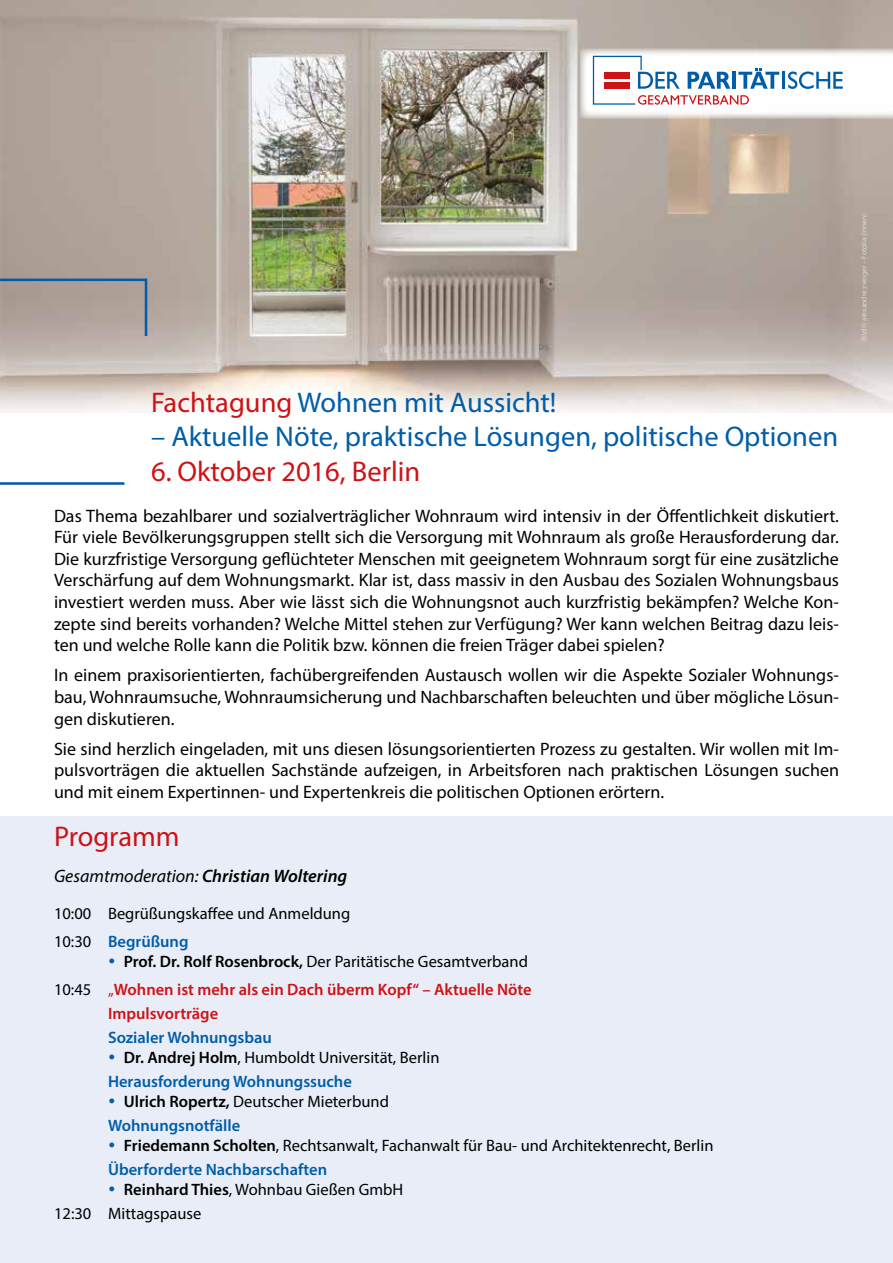
<style>
.page{position:relative;width:893px;height:1263px;background:#fff}
.page>*{position:absolute;margin:0;border:0;box-sizing:border-box;transform-origin:0 0}
.t1{font:28.5px "Myriad Pro";color:#005da9}
.t2{font:28.5px "Myriad Pro";color:#cd1316}
.t3{font:18px/21.6px "Myriad Pro";color:#000;text-align:justify}
.t4{font:italic 600 18px "Myriad Pro";color:#000}
.t5{font:16.5px/24px "Myriad Pro";color:#000}
.t6{font:600 16.5px/28.3px "Myriad Pro";color:#cd1316;text-align:right}
.t7{font:600 16.5px/24px "Myriad Pro";color:#005da9}
.t8{font:7.5px "Myriad Pro";color:#dadada}
.s1{color:#cd1316}
.s2{font-weight:400}
.s3{font-weight:600;color:#005da9}
.s4{color:#005da9}
.s5{color:#000}
.s6{font-weight:400;color:#000}
.s7{font-weight:600}
</style>
<div class="page">
<div style="left:0;top:816px;width:893px;height:447px;background:#e9edf8"></div>
<img style="left:0;top:0;width:893px;height:412px">
<svg style="left:580px;top:49px;width:313px;height:70px"></svg>
<hr style="left:782px;top:72px;width:3px;height:17px;background:#005da9">
<svg style="left:788px;top:72px;width:55px;height:17px"></svg>
<svg style="left:593px;top:56px;width:186px;height:49px"></svg>
<svg style="left:0;top:279px;width:147px;height:206px"></svg>
<h1 class="t1" style="left:151px;top:385px;width:407px"><span class="s1">Fachtagung</span> Wohnen mit Aussicht!</h1>
<h1 class="t1" style="left:151px;top:419px;width:689px">– Aktuelle Nöte, praktische Lösungen, politische Optionen</h1>
<h1 class="t2" style="left:151px;top:454px;width:271px">6. Oktober 2016, Berlin</h1>
<p class="t3" style="left:54px;top:504px;width:786px">Das Thema bezahlbarer und sozialverträglicher Wohnraum wird intensiv in der Öffentlichkeit diskutiert.<br>Für viele Bevölkerungsgruppen stellt sich die Versorgung mit Wohnraum als große Herausforderung dar.<br>Die kurzfristige Versorgung geflüchteter Menschen mit geeignetem Wohnraum sorgt für eine zusätzliche Verschärfung auf dem Wohnungsmarkt. Klar ist, dass massiv in den Ausbau des Sozialen Wohnungsbaus investiert werden muss. Aber wie lässt sich die Wohnungsnot auch kurzfristig bekämpfen? Welche Kon&shy;zepte sind bereits vorhanden? Welche Mittel stehen zur Verfügung? Wer kann welchen Beitrag dazu leis&shy;ten und welche Rolle kann die Politik bzw. können die freien Träger dabei spielen?</p>
<p class="t3" style="left:54px;top:664px;width:786px">In einem praxisorientierten, fachübergreifenden Austausch wollen wir die Aspekte Sozialer Wohnungs&shy;bau, Wohnraumsuche, Wohnraumsicherung und Nachbarschaften beleuchten und über mögliche Lösun&shy;gen diskutieren.</p>
<p class="t3" style="left:54px;top:737px;width:786px">Sie sind herzlich eingeladen, mit uns diesen lösungsorientierten Prozess zu gestalten. Wir wollen mit Im&shy;pulsvorträgen die aktuellen Sachstände aufzeigen, in Arbeitsforen nach praktischen Lösungen suchen und mit einem Expertinnen- und Expertenkreis die politischen Optionen erörtern.</p>
<h1 class="t2" style="left:54px;top:819px;width:127px">Programm</h1>
<p class="t4" style="left:54px;top:865px;width:295px"><span class="s2">Gesamtmoderation:</span> Christian Woltering</p>
<p class="t5" style="left:54px;top:899px;width:298px;line-height:28.3px">10:00 Begrüßungskaffee und Anmeldung<br>10:30 <span class="s3">Begrüßung</span></p>
<p class="t6" style="left:54px;top:947px;width:479px"><span class="s4">•</span> <span class="s5">Prof. Dr. Rolf Rosenbrock,</span> <span class="s6">Der Paritätische Gesamtverband<br>10:45</span> <span class="s2">„</span>Wohnen ist mehr als ein Dach überm Kopf“ – Aktuelle Nöte</p>
<p class="t6" style="left:108px;top:999px;width:112px">Impulsvorträge</p>
<p class="t7" style="left:108px;top:1025px;width:165px">Sozialer Wohnungsbau</p>
<p class="t7" style="left:108px;top:1045px;width:333px">• <span class="s5">Dr. Andrej Holm</span><span class="s6">, Humboldt Universität, Berlin<br></span>Herausforderung Wohnungssuche</p>
<p class="t5" style="left:108px;top:1089px;width:282px"><span class="s4">•</span> <span class="s7">Ulrich Ropertz,</span> Deutscher Mieterbund<br><span class="s3">Wohnungsnotfälle</span></p>
<p class="t5" style="left:108px;top:1133px;width:607px"><span class="s4">•</span> <span class="s7">Friedemann Scholten</span>, Rechtsanwalt, Fachanwalt für Bau- und Architektenrecht, Berlin<br><span class="s3">Überforderte Nachbarschaften</span></p>
<p class="t5" style="left:54px;top:1177px;width:351px;text-indent:54px"><span class="s4">•</span> <span class="s7">Reinhard Thies</span>, Wohnbau Gießen GmbH<br>12:30 Mittagspause</p>
<p class="t8" style="left:859px;top:341px;width:129px;rotate:-90deg">Bild © alexandre zveiger – Fotolia (innen)</p>
</div>
